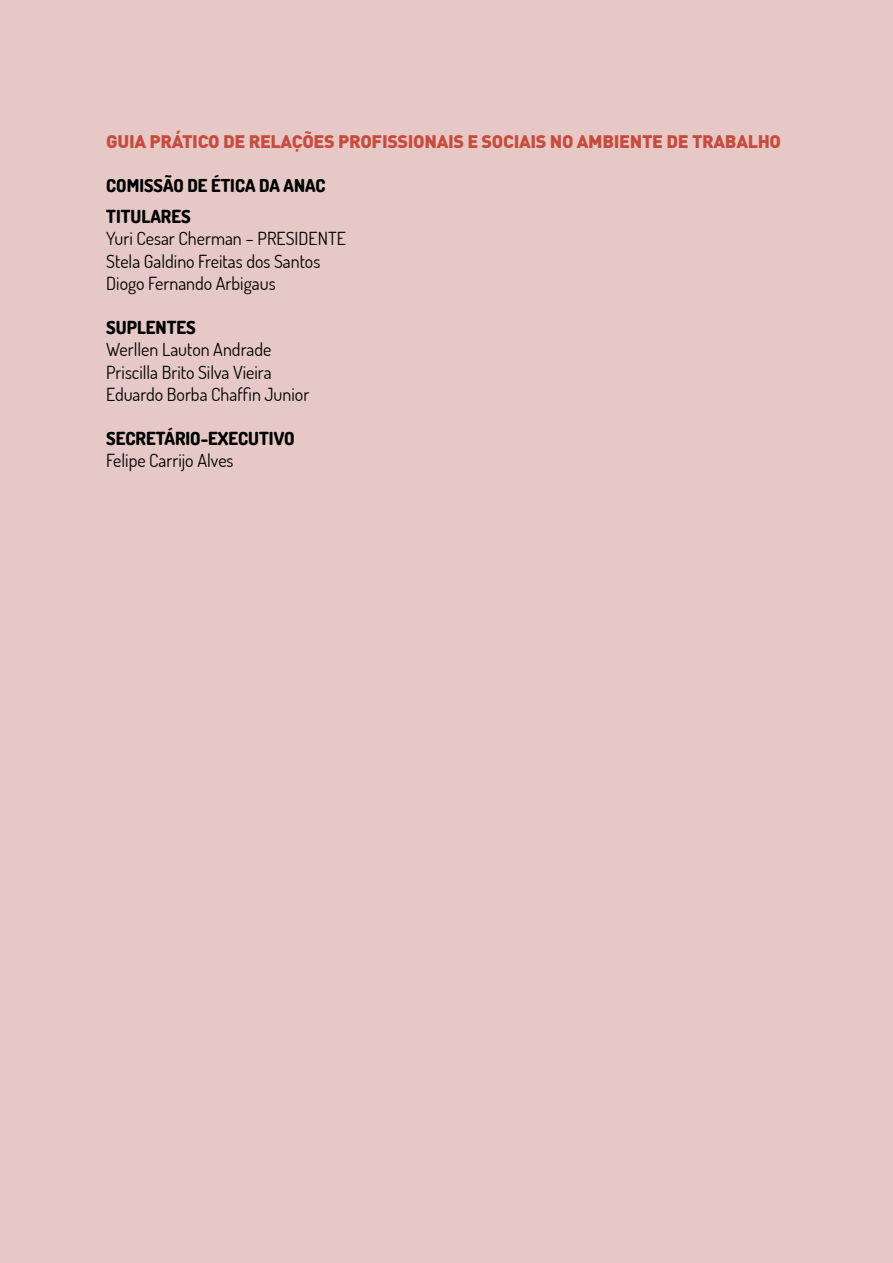
<style>
.page{position:relative;width:893px;height:1263px;background:#e6c9c6}
.page>*{position:absolute;margin:0;border:0;box-sizing:border-box;transform-origin:0 0}
.t1{font:18px/22.5px "Dosis";color:#000}
.t2{font:900 18px "DINOT";letter-spacing:-.02em;color:#c84c3e}
.t3{font:800 18px "Dosis";color:#000}
.t4{font:800 17.85px "Dosis";color:#000}
</style>
<div class="page">
<p class="t2" style="left:106px;top:129px;width:676px">GUIA PRÁTICO DE RELAÇÕES PROFISSIONAIS E SOCIAIS NO AMBIENTE DE TRABALHO</p>
<p class="t4" style="left:106px;top:174px;width:221px">COMISSÃO DE ÉTICA DA ANAC</p>
<p class="t3" style="left:106px;top:205px;width:86px">TITULARES</p>
<p class="t1" style="left:106px;top:227px;width:241px">Yuri Cesar Cherman – PRESIDENTE<br>Stela Galdino Freitas dos Santos<br>Diogo Fernando Arbigaus</p>
<p class="t3" style="left:106px;top:316px;width:91px">SUPLENTES</p>
<p class="t1" style="left:106px;top:338px;width:204px">Werllen Lauton Andrade<br>Priscilla Brito Silva Vieira<br>Eduardo Borba Chaffin Junior</p>
<p class="t3" style="left:106px;top:427px;width:190px">SECRETÁRIO-EXECUTIVO</p>
<p class="t1" style="left:106px;top:449px;width:129px">Felipe Carrijo Alves</p>
</div>
